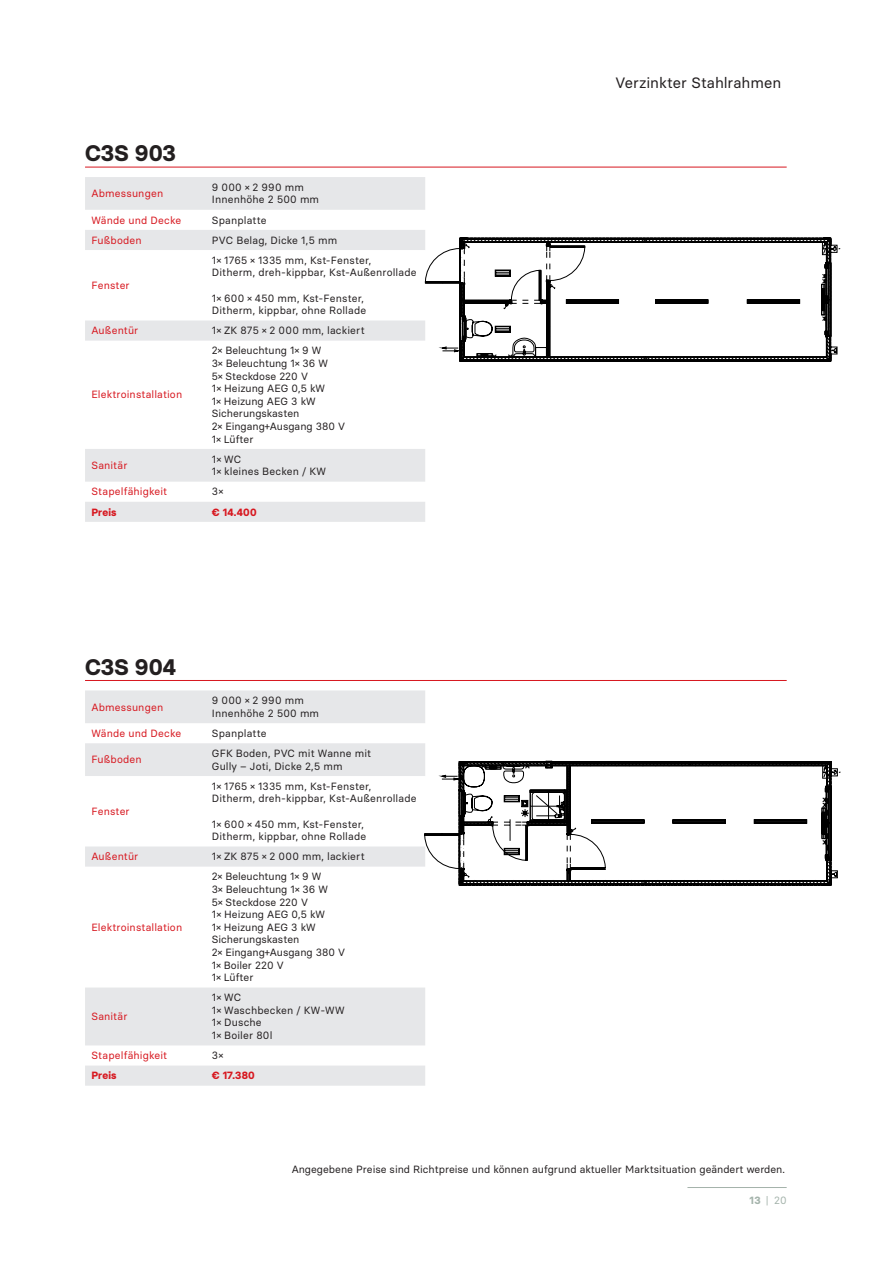
<style>
.page{position:relative;width:893px;height:1263px;background:#fff}
.page>*{position:absolute;margin:0;border:0;box-sizing:border-box;transform-origin:0 0}
.head___podminky{font:700 22.5px "Basier Square";color:#231f20}
.t1{font:15px "Basier Square";letter-spacing:-.005em;color:#231f20}
.txt___blok{font:10.5px/12.6px "Basier Square";letter-spacing:.01em;color:#231f20}
.txt___blok-2{font:10.5px "Basier Square";letter-spacing:.015em;color:#d7171f}
.txt___blok-3{font:700 10.5px "Basier Square";letter-spacing:.015em;color:#d7171f}
.t2{font:10.5px "Basier Square";color:#a4b3ab}
.s1{font-weight:700}
</style>
<div class="page">
<svg style="left:85px;top:177px;width:340px;height:345px"></svg>
<hr style="left:85px;top:167px;width:702px;height:1px;background:#d7171f">
<svg style="left:85px;top:690px;width:340px;height:396px"></svg>
<hr style="left:85px;top:680px;width:702px;height:1px;background:#d7171f">
<svg style="left:425px;top:238px;width:35px;height:123px"></svg>
<svg style="left:460px;top:238px;width:372px;height:124px"></svg>
<svg style="left:424px;top:761px;width:35px;height:124px"></svg>
<svg style="left:459px;top:762px;width:372px;height:124px"></svg>
<hr style="left:687px;top:1187px;width:100px;height:1px;background:#a4b3ab">
<p class="head___podminky" style="left:85px;top:140px;width:93px">C3S 903</p>
<p class="txt___blok-2" style="left:91px;top:187px;width:73px">Abmessungen</p>
<p class="txt___blok" style="left:212px;top:181px;width:94px">9 000 × 2 990 mm</p>
<p class="txt___blok" style="left:212px;top:193px;width:109px">Innenhöhe 2 500 mm</p>
<p class="txt___blok-2" style="left:91px;top:213px;width:91px">Wände und Decke</p>
<p class="txt___blok" style="left:212px;top:213px;width:56px">Spanplatte</p>
<p class="txt___blok-2" style="left:91px;top:233px;width:52px">Fußboden</p>
<p class="txt___blok" style="left:212px;top:233px;width:127px">PVC Belag, Dicke 1,5 mm</p>
<p class="txt___blok-2" style="left:91px;top:279px;width:40px">Fenster</p>
<p class="txt___blok" style="left:212px;top:254px;width:161px">1× 1765 × 1335 mm, Kst-Fenster,</p>
<p class="txt___blok" style="left:212px;top:266px;width:206px">Ditherm, dreh-kippbar, Kst-Außenrollade</p>
<p class="txt___blok" style="left:212px;top:291px;width:156px">1× 600 × 450 mm, Kst-Fenster,<br>Ditherm, kippbar, ohne Rollade</p>
<p class="txt___blok-2" style="left:91px;top:324px;width:48px">Außentür</p>
<p class="txt___blok" style="left:212px;top:324px;width:154px">1× ZK 875 × 2 000 mm, lackiert</p>
<p class="txt___blok-2" style="left:91px;top:388px;width:92px">Elektroinstallation</p>
<p class="txt___blok-2" style="left:91px;top:459px;width:38px">Sanitär</p>
<p class="txt___blok" style="left:212px;top:344px;width:111px">2× Beleuchtung 1× 9 W</p>
<p class="txt___blok" style="left:212px;top:357px;width:118px">3× Beleuchtung 1× 36 W</p>
<p class="txt___blok" style="left:212px;top:369px;width:98px">5× Steckdose 220 V</p>
<p class="txt___blok" style="left:212px;top:382px;width:115px">1× Heizung AEG 0,5 kW</p>
<p class="txt___blok" style="left:212px;top:395px;width:105px">1× Heizung AEG 3 kW</p>
<p class="txt___blok" style="left:212px;top:407px;width:89px">Sicherungskasten</p>
<p class="txt___blok" style="left:212px;top:420px;width:135px">2× Eingang+Ausgang 380 V</p>
<p class="txt___blok" style="left:212px;top:432px;width:43px">1× Lüfter</p>
<p class="txt___blok" style="left:212px;top:452px;width:31px">1× WC</p>
<p class="txt___blok" style="left:212px;top:465px;width:116px">1× kleines Becken / KW</p>
<p class="txt___blok-2" style="left:91px;top:485px;width:77px">Stapelfähigkeit</p>
<p class="txt___blok" style="left:212px;top:485px;width:13px">3×</p>
<p class="txt___blok-3" style="left:91px;top:505px;width:27px">Preis</p>
<p class="txt___blok-3" style="left:212px;top:505px;width:46px">€ 14.400</p>
<p class="head___podminky" style="left:85px;top:653px;width:92px">C3S 904</p>
<p class="txt___blok-2" style="left:91px;top:700px;width:73px">Abmessungen</p>
<p class="txt___blok" style="left:212px;top:694px;width:94px">9 000 × 2 990 mm</p>
<p class="txt___blok" style="left:212px;top:707px;width:109px">Innenhöhe 2 500 mm</p>
<p class="txt___blok-2" style="left:91px;top:727px;width:91px">Wände und Decke</p>
<p class="txt___blok" style="left:212px;top:727px;width:56px">Spanplatte</p>
<p class="txt___blok-2" style="left:91px;top:753px;width:52px">Fußboden</p>
<p class="txt___blok" style="left:212px;top:747px;width:161px">GFK Boden, PVC mit Wanne mit<br>Gully – Joti, Dicke 2,5 mm</p>
<p class="txt___blok-2" style="left:91px;top:805px;width:40px">Fenster</p>
<p class="txt___blok" style="left:212px;top:779px;width:161px">1× 1765 × 1335 mm, Kst-Fenster,</p>
<p class="txt___blok" style="left:212px;top:792px;width:206px">Ditherm, dreh-kippbar, Kst-Außenrollade</p>
<p class="txt___blok" style="left:212px;top:817px;width:156px">1× 600 × 450 mm, Kst-Fenster,<br>Ditherm, kippbar, ohne Rollade</p>
<p class="txt___blok-2" style="left:91px;top:850px;width:48px">Außentür</p>
<p class="txt___blok" style="left:212px;top:850px;width:154px">1× ZK 875 × 2 000 mm, lackiert</p>
<p class="txt___blok-2" style="left:91px;top:920px;width:92px">Elektroinstallation</p>
<p class="txt___blok-2" style="left:91px;top:1010px;width:38px">Sanitär</p>
<p class="txt___blok" style="left:212px;top:870px;width:111px">2× Beleuchtung 1× 9 W</p>
<p class="txt___blok" style="left:212px;top:883px;width:118px">3× Beleuchtung 1× 36 W</p>
<p class="txt___blok" style="left:212px;top:895px;width:98px">5× Steckdose 220 V</p>
<p class="txt___blok" style="left:212px;top:908px;width:115px">1× Heizung AEG 0,5 kW</p>
<p class="txt___blok" style="left:212px;top:920px;width:105px">1× Heizung AEG 3 kW</p>
<p class="txt___blok" style="left:212px;top:933px;width:89px">Sicherungskasten</p>
<p class="txt___blok" style="left:212px;top:946px;width:135px">2× Eingang+Ausgang 380 V</p>
<p class="txt___blok" style="left:212px;top:958px;width:73px">1× Boiler 220 V</p>
<p class="txt___blok" style="left:212px;top:971px;width:43px">1× Lüfter</p>
<p class="txt___blok" style="left:212px;top:991px;width:31px">1× WC</p>
<p class="txt___blok" style="left:212px;top:1004px;width:134px">1× Waschbecken / KW-WW</p>
<p class="txt___blok" style="left:212px;top:1016px;width:51px">1× Dusche</p>
<p class="txt___blok" style="left:212px;top:1029px;width:62px">1× Boiler 80l</p>
<p class="txt___blok-2" style="left:91px;top:1049px;width:77px">Stapelfähigkeit</p>
<p class="txt___blok" style="left:212px;top:1049px;width:13px">3×</p>
<p class="txt___blok-3" style="left:91px;top:1069px;width:27px">Preis</p>
<p class="txt___blok-3" style="left:212px;top:1069px;width:44px">€ 17.380</p>
<p class="t1" style="left:615px;top:74px;width:167px">Verzinkter Stahlrahmen</p>
<p class="txt___blok" style="left:292px;top:1163px;width:495px">Angegebene Preise sind Richtpreise und können aufgrund aktueller Marktsituation geändert werden.</p>
<p class="t2" style="left:750px;top:1194px;width:39px"><span class="s1">13</span> | 20</p>
</div>
